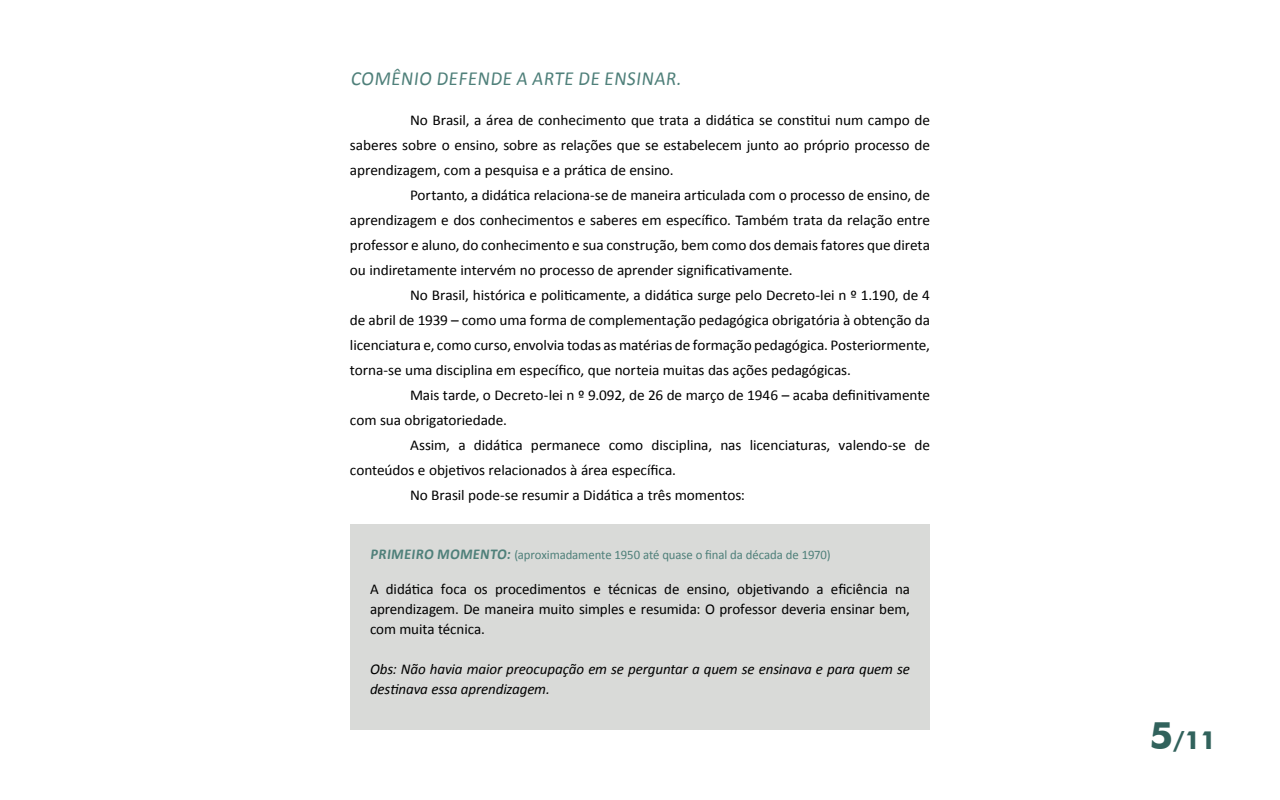
<style>
.page{position:relative;width:1280px;height:800px;background:#fff}
.page>*{position:absolute;margin:0;border:0;box-sizing:border-box;transform-origin:0 0}
.t1{font:700 25px "Futura BT";color:#31625c}
.t2{font:20px "Calibri";color:#4f807a;scale:.95 1}
.t3{font:15px/20px "Calibri";letter-spacing:-.005em;color:#000;text-align:justify}
.t4{font:italic 15px/20px "Calibri";letter-spacing:-.01em;color:#000}
.t5{font:13px "Calibri";letter-spacing:-.01em;color:#4f807a}
.s1{font-weight:700;font-size:15px}
.s2{font-size:38px}
</style>
<div class="page">
<div style="left:350px;top:524px;width:580px;height:206px;background:#d9dad8"></div>
<h2 class="t2" style="left:350px;top:66px;width:353px">COMÊNIO DEFENDE A ARTE DE ENSINAR.</h2>
<p class="t3" style="left:410px;top:110px;width:522px">No Brasil, a área de conhecimento que trata a didática se constitui num campo de</p>
<p class="t3" style="left:350px;top:135px;width:582px">saberes sobre o ensino, sobre as relações que se estabelecem junto ao próprio processo de</p>
<p class="t3" style="left:350px;top:160px;width:325px">aprendizagem, com a pesquisa e a prática de ensino.</p>
<p class="t3" style="left:410px;top:185px;width:522px">Portanto, a didática relaciona-se de maneira articulada com o processo de ensino, de</p>
<p class="t3" style="left:350px;top:210px;width:582px">aprendizagem e dos conhecimentos e saberes em específico. Também trata da relação entre</p>
<p class="t3" style="left:350px;top:235px;width:582px">professor e aluno, do conhecimento e sua construção, bem como dos demais fatores que direta</p>
<p class="t3" style="left:350px;top:260px;width:444px">ou indiretamente intervém no processo de aprender significativamente.</p>
<p class="t3" style="left:410px;top:285px;width:521px">No Brasil, histórica e politicamente, a didática surge pelo Decreto-lei n º 1.190, de 4</p>
<p class="t3" style="left:350px;top:310px;width:582px">de abril de 1939 – como uma forma de complementação pedagógica obrigatória à obtenção da</p>
<p class="t3" style="left:350px;top:335px;width:582px">licenciatura e, como curso, envolvia todas as matérias de formação pedagógica. Posteriormente,</p>
<p class="t3" style="left:350px;top:360px;width:503px">torna-se uma disciplina em específico, que norteia muitas das ações pedagógicas.</p>
<p class="t3" style="left:410px;top:385px;width:521px">Mais tarde, o Decreto-lei n º 9.092, de 26 de março de 1946 – acaba definitivamente</p>
<p class="t3" style="left:350px;top:410px;width:159px">com sua obrigatoriedade.</p>
<p class="t3" style="left:410px;top:435px;width:521px">Assim, a didática permanece como disciplina, nas licenciaturas, valendo-se de</p>
<p class="t3" style="left:350px;top:460px;width:328px">conteúdos e objetivos relacionados à área específica.</p>
<p class="t3" style="left:410px;top:485px;width:337px">No Brasil pode-se resumir a Didática a três momentos:</p>
<p class="t5" style="left:370px;top:546px;width:462px"><span class="s1">PRIMEIRO MOMENTO:</span> (aproximadamente 1950 até quase o final da década de 1970)</p>
<p class="t3" style="left:370px;top:579px;width:542px">A didática foca os procedimentos e técnicas de ensino, objetivando a eficiência na aprendizagem. De maneira muito simples e resumida: O professor deveria ensinar bem, com muita técnica.</p>
<p class="t4" style="left:370px;top:658px;width:542px">Obs: Não havia maior preocupação em se perguntar a quem se ensinava e para quem se destinava essa aprendizagem.</p>
<h1 class="t1" style="left:1150px;top:725px;width:68px"><span class="s2">5</span>/11</h1>
</div>
